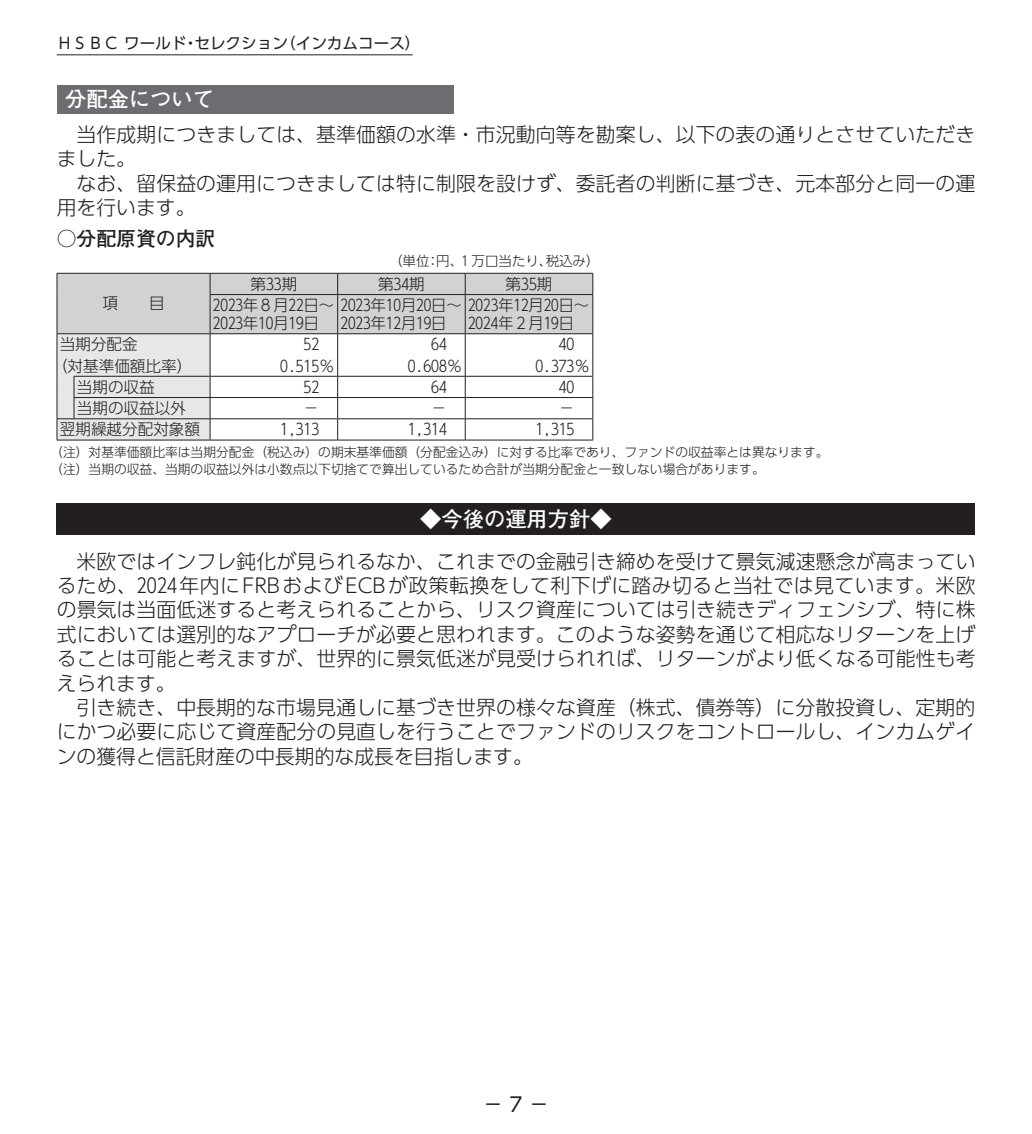
<style>
.page{position:relative;width:1032px;height:1134px;background:#fff}
.page>*{position:absolute;margin:0;border:0;box-sizing:border-box;transform-origin:0 0}
.t1{font:700 21.2px "Futo Go B101 Pro";color:#fff}
.t2{font:300 19.8px/24.4px "UD Shin Go Pro";letter-spacing:.005em;color:#231f20}
.t3{font:700 19.8px "Futo Go B101 Pro";color:#231f20}
.t4{font:19.8px "UD Shin Go Pro";color:#231f20}
.t5{font:300 15.6px/21.2px "UD Shin Go Pro";color:#231f20}
.t6{font:15.6px "UD Shin Go Pro";color:#231f20}
.t7{font:300 13.4px "UD Shin Go Pro";color:#231f20}
.t8{font:300 12.8px/16.4px "UD Shin Go Pro";color:#231f20}
</style>
<div class="page">
<div style="left:57px;top:85px;width:397px;height:28px;background:#6c6d70"></div>
<svg style="left:57px;top:273px;width:536px;height:168px"></svg>
<hr style="left:57px;top:295px;width:1px;height:38px;background:#231f20">
<div style="left:57px;top:503px;width:918px;height:32px;background:#231f20"></div>
<hr style="left:57px;top:54px;width:356px;height:1px;background:#231f20">
<p class="t6" style="left:57px;top:31px;width:365px">ＨＳＢＣ ワールド・セレクション（インカムコース）</p>
<p class="t1" style="left:65px;top:82px;width:150px">分配金について</p>
<p class="t2" style="left:57px;top:121px;width:920px;text-indent:20px">当作成期につきましては、基準価額の水準・市況動向等を勘案し、以下の表の通りとさせていただきました。</p>
<p class="t2" style="left:57px;top:170px;width:920px;text-indent:20px">なお、留保益の運用につきましては特に制限を設けず、委託者の判断に基づき、元本部分と同一の運用を行います。</p>
<p class="t3" style="left:57px;top:223px;width:160px">○分配原資の内訳</p>
<p class="t7" style="left:389px;top:250px;width:212px">（単位：円、１万口当たり、税込み）</p>
<p class="t5" style="left:102px;top:292px;width:17px">項</p>
<p class="t5" style="left:149px;top:292px;width:17px">目</p>
<p class="t5" style="left:213px;top:273px;width:378px;text-indent:293px">第35期<br>2023年８月22日～ 2023年10月20日～ 2023年12月20日～</p>
<p class="t5" style="left:213px;top:312px;width:107px">2023年10月19日</p>
<p class="t5" style="left:340px;top:312px;width:107px">2023年12月19日</p>
<p class="t5" style="left:468px;top:312px;width:107px">2024年２月19日</p>
<p class="t5" style="left:250px;top:273px;width:48px">第33期</p>
<p class="t5" style="left:378px;top:273px;width:48px">第34期</p>
<p class="t5" style="left:60px;top:333px;width:79px">当期分配金</p>
<p class="t5" style="left:304px;top:333px;width:17px">52</p>
<p class="t5" style="left:431px;top:333px;width:17px">64</p>
<p class="t5" style="left:559px;top:333px;width:17px">40</p>
<p class="t5" style="left:52px;top:354px;width:142px">（対基準価額比率）</p>
<p class="t5" style="left:280px;top:354px;width:56px">0.515％</p>
<p class="t5" style="left:408px;top:354px;width:56px">0.608％</p>
<p class="t5" style="left:535px;top:354px;width:56px">0.373％</p>
<p class="t5" style="left:77px;top:376px;width:79px">当期の収益</p>
<p class="t5" style="left:304px;top:376px;width:17px">52</p>
<p class="t5" style="left:431px;top:376px;width:17px">64</p>
<p class="t5" style="left:559px;top:376px;width:17px">40</p>
<p class="t5" style="left:77px;top:397px;width:111px">当期の収益以外</p>
<p class="t5" style="left:304px;top:397px;width:17px">－</p>
<p class="t5" style="left:431px;top:397px;width:17px">－</p>
<p class="t5" style="left:559px;top:397px;width:17px">－</p>
<p class="t5" style="left:60px;top:418px;width:142px">翌期繰越分配対象額</p>
<p class="t5" style="left:280px;top:418px;width:40px">1,313</p>
<p class="t5" style="left:408px;top:418px;width:40px">1,314</p>
<p class="t5" style="left:535px;top:418px;width:40px">1,315</p>
<p class="t8" style="left:50px;top:444px;width:780px">（注）対基準価額比率は当期分配金（税込み）の期末基準価額（分配金込み）に対する比率であり、ファンドの収益率とは異なります。（注）当期の収益、当期の収益以外は小数点以下切捨てで算出しているため合計が当期分配金と一致しない場合があります。</p>
<p class="t1" style="left:420px;top:502px;width:193px">◆今後の運用方針◆</p>
<p class="t2" style="left:57px;top:548px;width:920px;text-align:justify;text-indent:20px">米欧ではインフレ鈍化が見られるなか、これまでの金融引き締めを受けて景気減速懸念が高まっているため、2024年内にFRBおよびECBが政策転換をして利下げに踏み切ると当社では見ています。米欧の景気は当面低迷すると考えられることから、リスク資産については引き続きディフェンシブ、特に株式においては選別的なアプローチが必要と思われます。このような姿勢を通じて相応なリターンを上げることは可能と考えますが、世界的に景気低迷が見受けられれば、リターンがより低くなる可能性も考えられます。</p>
<p class="t2" style="left:57px;top:695px;width:920px;text-align:justify;text-indent:20px">引き続き、中長期的な市場見通しに基づき世界の様々な資産（株式、債券等）に分散投資し、定期的にかつ必要に応じて資産配分の見直しを行うことでファンドのリスクをコントロールし、インカムゲインの獲得と信託財産の中長期的な成長を目指します。</p>
<p class="t4" style="left:483px;top:1088px;width:67px">－ 7 －</p>
</div>
